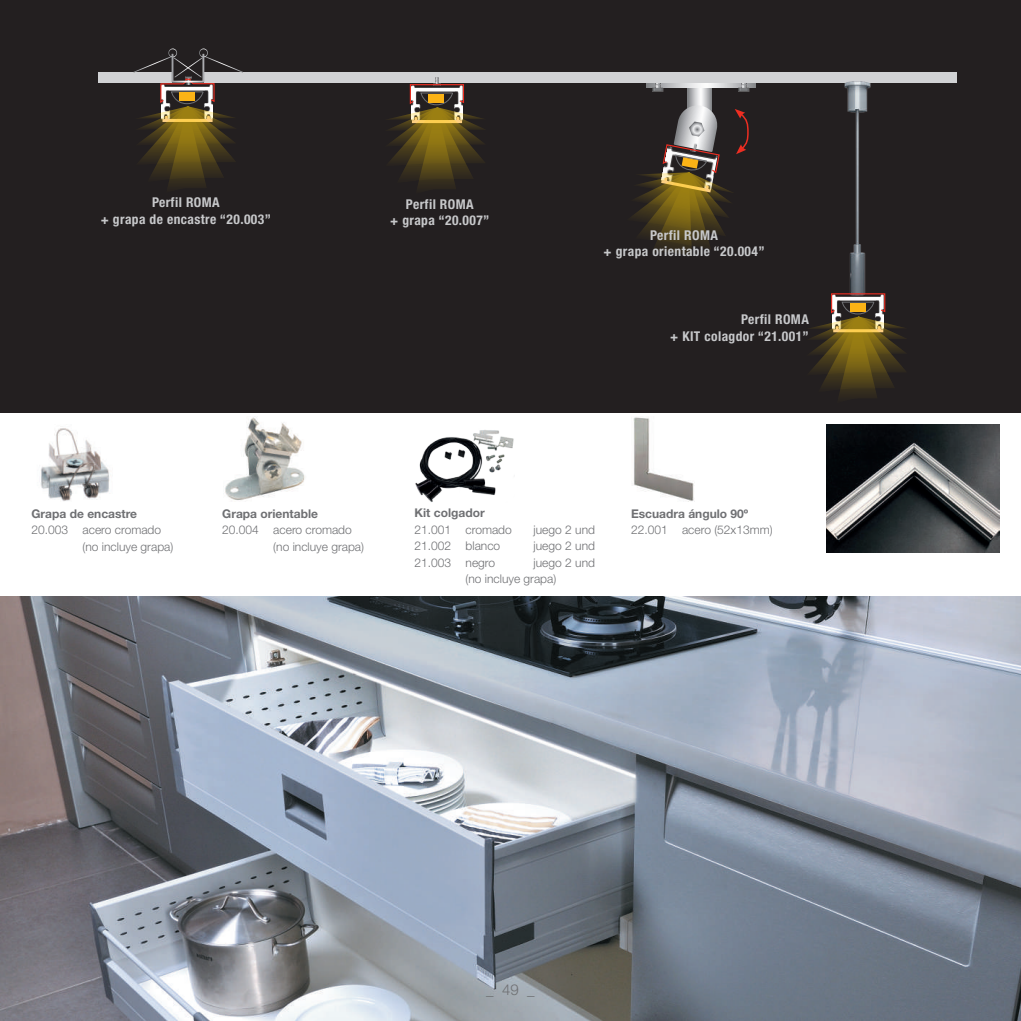
<style>
.page{position:relative;width:1021px;height:1021px;background:#fff}
.page>*{position:absolute;margin:0;border:0;box-sizing:border-box;transform-origin:0 0}
.t1{font:300 15px "Helvetica Neue LT Std";color:#6f7073}
.t2{font:700 condensed 13.5px/16.2px "Helvetica Neue LT Std";letter-spacing:.03em;color:#c7c8ca;text-align:center}
.t3{font:300 12px/16.5px "Helvetica Neue LT Std";color:#6f7073}
.t4{font:700 12px "Helvetica Neue LT Std";color:#6f7073}
</style>
<div class="page">
<div style="left:0;top:0;width:1020px;height:412px;background:#231f20"></div>
<svg style="left:687px;top:88px;width:24px;height:17px"></svg>
<svg style="left:646px;top:82px;width:109px;height:6px"></svg>
<img style="left:652px;top:82px;width:11px;height:9px">
<img style="left:738px;top:82px;width:11px;height:9px">
<img style="left:0;top:596px;width:1020px;height:424px">
<img style="left:41px;top:428px;width:69px;height:73px">
<img style="left:225px;top:416px;width:80px;height:85px">
<img style="left:633px;top:417px;width:61px;height:84px">
<img style="left:826px;top:425px;width:173px;height:128px">
<div style="left:204px;top:72px;width:753px;height:10px;background:#d1d2d4"></div>
<div style="left:98px;top:72px;width:74px;height:11px;background:#d1d2d4"></div>
<svg style="left:384px;top:77px;width:102px;height:111px"></svg>
<svg style="left:632px;top:105px;width:117px;height:149px"></svg>
<img style="left:837px;top:81px;width:38px;height:212px">
<svg style="left:810px;top:293px;width:96px;height:104px"></svg>
<svg style="left:133px;top:48px;width:110px;height:138px"></svg>
<img style="left:415px;top:430px;width:99px;height:72px">
<p class="t2" style="left:101px;top:194px;width:172px">Perfil ROMA<br>+ grapa de encastre “20.003”</p>
<p class="t2" style="left:390px;top:195px;width:101px">Perfil ROMA<br>+ grapa “20.007”</p>
<p class="t2" style="left:603px;top:226px;width:162px">Perfil ROMA<br>+ grapa orientable “20.004”</p>
<p class="t2" style="left:670px;top:311px;width:140px;text-align:right">Perfil ROMA<br>+ KIT colagdor “21.001”</p>
<p class="t4" style="left:32px;top:506px;width:107px">Grapa de encastre</p>
<p class="t3" style="left:83px;top:521px;width:92px;text-indent:-51px">20.003 acero cromado (no incluye grapa)</p>
<p class="t4" style="left:222px;top:506px;width:97px">Grapa orientable</p>
<p class="t3" style="left:273px;top:521px;width:92px;text-indent:-51px">20.004 acero cromado (no incluye grapa)</p>
<p class="t4" style="left:414px;top:505px;width:72px">Kit colgador</p>
<p class="t3" style="left:414px;top:521px;width:99px">21.001 cromado</p>
<p class="t3" style="left:533px;top:521px;width:63px">juego 2 und</p>
<p class="t3" style="left:414px;top:537px;width:87px">21.002 blanco</p>
<p class="t3" style="left:533px;top:537px;width:63px">juego 2 und</p>
<p class="t3" style="left:414px;top:554px;width:82px">21.003 negro</p>
<p class="t3" style="left:465px;top:554px;width:131px;text-indent:68px">juego 2 und (no incluye grapa)</p>
<p class="t4" style="left:631px;top:506px;width:119px">Escuadra ángulo 90º</p>
<p class="t3" style="left:631px;top:521px;width:143px">22.001 acero (52x13mm)</p>
<p class="t1" style="left:486px;top:980px;width:50px">_ 49 _</p>
</div>
